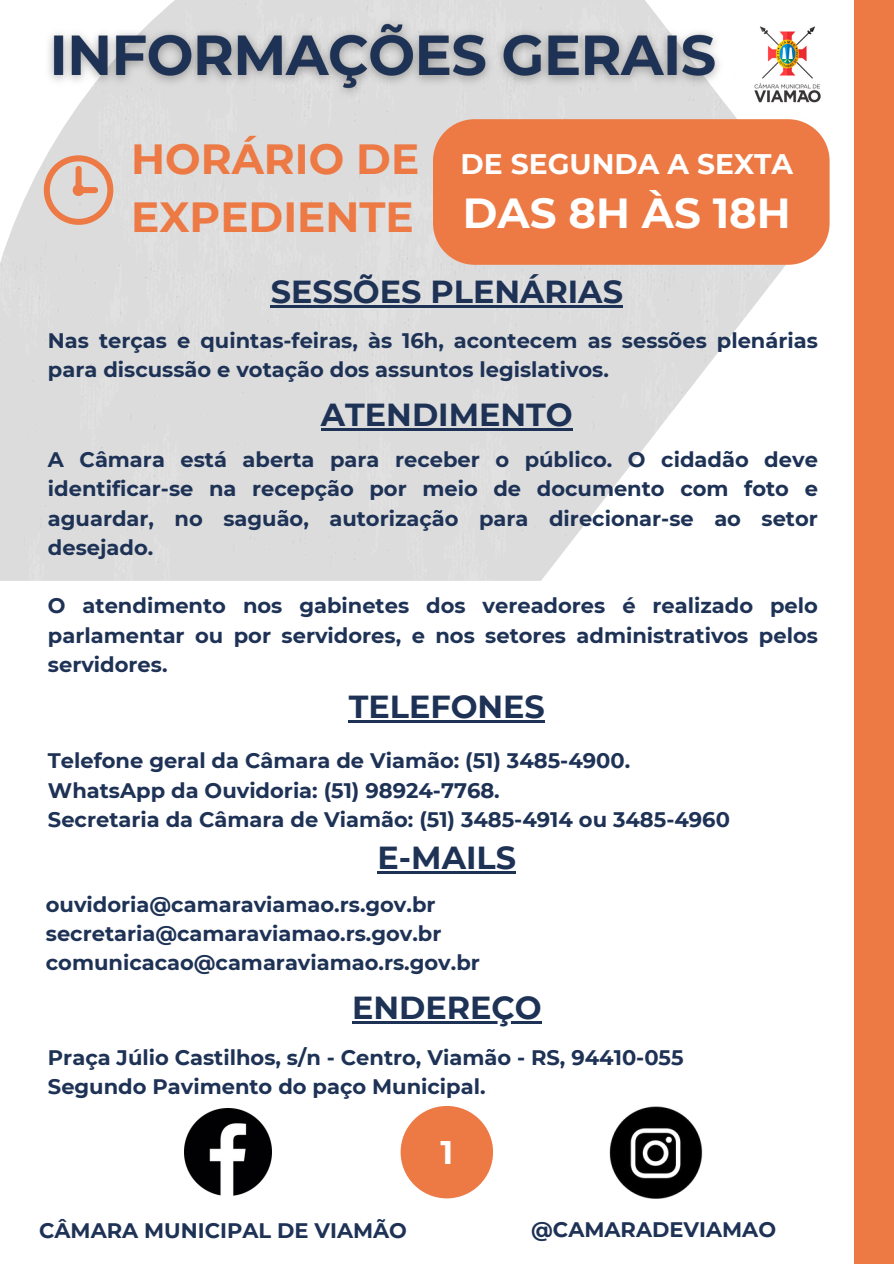
<style>
.page{position:relative;width:894px;height:1264px;background:#fff}
.page>*{position:absolute;margin:0;border:0;box-sizing:border-box;transform-origin:0 0}
.t1{font:700 42.15px/58.5px "Montserrat";color:#ed7944}
.t2{font:700 42px "Montserrat";color:#fff}
.t3{font:700 32.7px "Montserrat";color:#fff}
.t4{font:700 31.8px "Montserrat";color:#1e3256}
.t5{font:700 28.2px "Montserrat";color:#fff}
.t6{font:700 21px/29.2px "Montserrat";color:#1e3256;text-align:justify}
</style>
<div class="page">
<img style="left:0;top:0;width:817px;height:581px">
<div style="left:854px;top:0;width:39px;height:1263px;background:#ed7944"></div>
<img style="left:720px;top:0;width:101px;height:134px">
<svg style="left:44px;top:155px;width:69px;height:70px"></svg>
<div style="left:433px;top:119px;width:396px;height:146px;background:#ed7944;border-radius:42px"></div>
<img style="left:185px;top:1108px;width:86px;height:87px">
<img style="left:609px;top:1106px;width:94px;height:93px">
<img style="left:39px;top:10px;width:691px;height:95px">
<hr style="left:270px;top:305px;width:352px;height:2px;background:#1e3256">
<hr style="left:321px;top:428px;width:251px;height:3px;background:#1e3256">
<div style="left:400px;top:1105px;width:93px;height:93px;background:#ed7944;border-radius:50%"></div>
<hr style="left:348px;top:720px;width:196px;height:3px;background:#1e3256">
<hr style="left:377px;top:871px;width:139px;height:2px;background:#1e3256">
<hr style="left:352px;top:1021px;width:189px;height:2px;background:#1e3256">
<h3 class="t1" style="left:131px;top:129px;width:289px">HORÁRIO DE<br>EXPEDIENTE</h3>
<p class="t5" style="left:460px;top:146px;width:334px">DE SEGUNDA A SEXTA</p>
<p class="t2" style="left:462px;top:187px;width:329px">DAS 8H ÀS 18H</p>
<p class="t4" style="left:270px;top:272px;width:353px">SESSÕES PLENÁRIAS</p>
<h4 class="t6" style="left:48px;top:326px;width:771px">Nas terças e quintas-feiras, às 16h, acontecem as sessões plenárias para discussão e votação dos assuntos legislativos.</h4>
<p class="t4" style="left:321px;top:395px;width:253px">ATENDIMENTO</p>
<p class="t6" style="left:48px;top:445px;width:771px">A Câmara está aberta para receber o público. O cidadão deve identificar-se na recepção por meio de documento com foto e aguardar, no saguão, autorização para direcionar-se ao setor desejado.</p>
<h3 class="t6" style="left:48px;top:591px;width:771px">O atendimento nos gabinetes dos vereadores é realizado pelo parlamentar ou por servidores, e nos setores administrativos pelos servidores.</h3>
<p class="t4" style="left:348px;top:687px;width:198px">TELEFONES</p>
<p class="t6" style="left:48px;top:746px;width:583px">Telefone geral da Câmara de Viamão: (51) 3485-4900.</p>
<h3 class="t6" style="left:48px;top:775px;width:453px">WhatsApp da Ouvidoria: (51) 98924-7768.</h3>
<p class="t6" style="left:48px;top:804px;width:683px">Secretaria da Câmara de Viamão: (51) 3485-4914 ou 3485-4960</p>
<p class="t4" style="left:377px;top:838px;width:140px">E-MAILS</p>
<p class="t6" style="left:46px;top:889px;width:391px">ouvidoria@camaraviamao.rs.gov.br</p>
<h3 class="t6" style="left:46px;top:919px;width:397px">secretaria@camaraviamao.rs.gov.br</h3>
<p class="t6" style="left:46px;top:948px;width:435px">comunicacao@camaraviamao.rs.gov.br</p>
<p class="t4" style="left:352px;top:988px;width:191px">ENDEREÇO</p>
<p class="t6" style="left:48px;top:1042px;width:637px">Praça Júlio Castilhos, s/n - Centro, Viamão - RS, 94410-055</p>
<p class="t6" style="left:48px;top:1071px;width:439px">Segundo Pavimento do paço Municipal.</p>
<p class="t3" style="left:440px;top:1132px;width:14px">1</p>
<p class="t6" style="left:39px;top:1215px;width:369px">CÂMARA MUNICIPAL DE VIAMÃO</p>
<h5 class="t6" style="left:531px;top:1214px;width:246px">@CAMARADEVIAMAO</h5>
</div>
